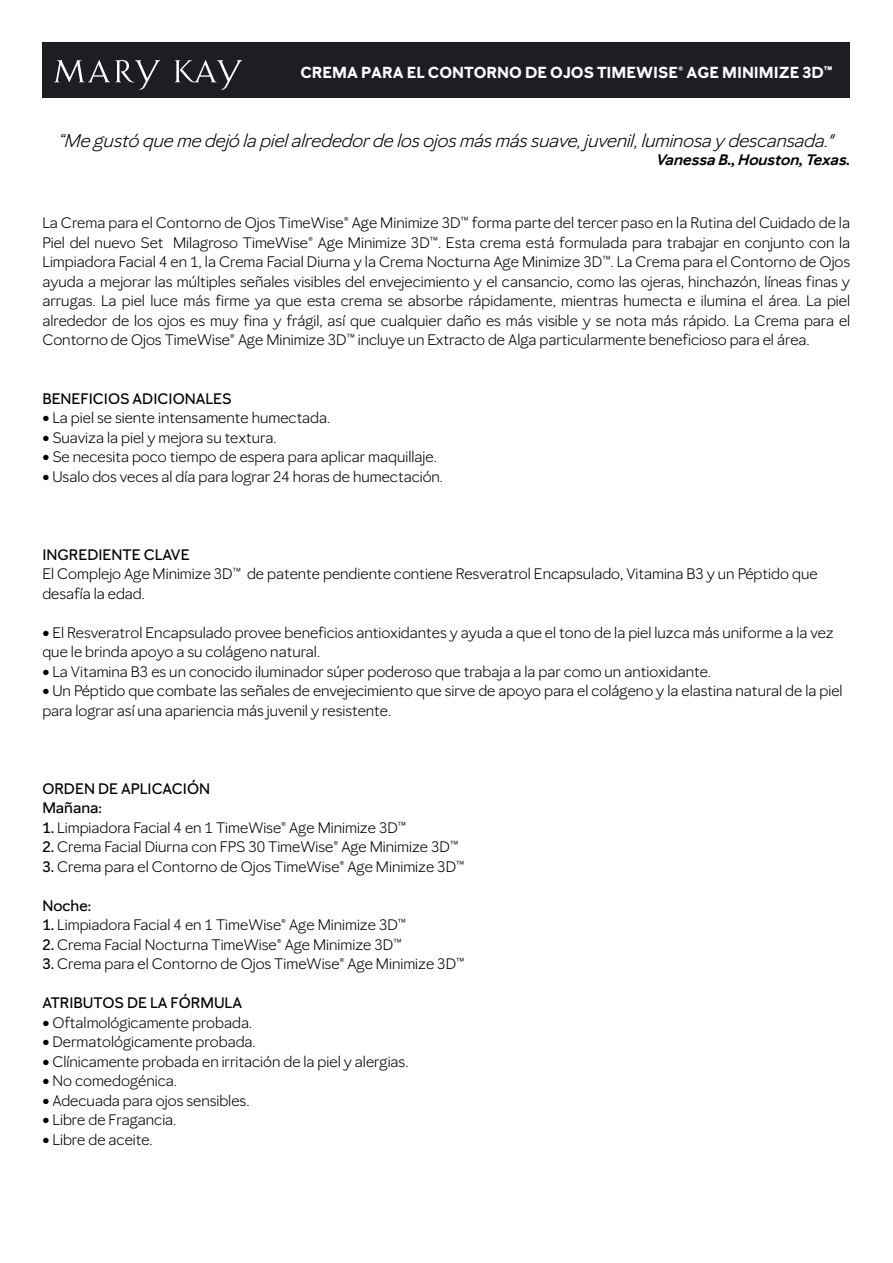
<style>
.page{position:relative;width:893px;height:1263px;background:#fff}
.page>*{position:absolute;margin:0;border:0;box-sizing:border-box;transform-origin:0 0}
.t1{font:italic 18px "Mary Kay Sans";color:#000}
.t2{font:700 15.75px "Mary Kay Sans";color:#fff}
.t3{font:15px/19.5px "Mary Kay Sans";color:#000}
.t4{font:500 15px/19.5px "Mary Kay Sans";color:#000}
.t5{font:italic 600 15px "Mary Kay Sans";color:#000}
.s1{font-weight:500}
</style>
<div class="page">
<div style="left:42px;top:43px;width:808px;height:55px;background:#1d1e24"></div>
<svg style="left:54px;top:60px;width:106px;height:30px"></svg>
<svg style="left:175px;top:60px;width:67px;height:30px"></svg>
<p class="t2" style="left:300px;top:62px;width:534px">CREMA PARA EL CONTORNO DE OJOS TIMEWISE® AGE MINIMIZE 3D™</p>
<p class="t1" style="left:59px;top:130px;width:777px">“Me gustó que me dejó la piel alrededor de los ojos más más suave, juvenil, luminosa y descansada."</p>
<p class="t5" style="left:657px;top:150px;width:195px">Vanessa B., Houston, Texas.</p>
<p class="t3" style="left:42px;top:213px;width:809px;text-align:justify">La Crema para el Contorno de Ojos TimeWise® Age Minimize 3D™ forma parte del tercer paso en la Rutina del Cuidado de la Piel del nuevo Set Milagroso TimeWise® Age Minimize 3D™. Esta crema está formulada para trabajar en conjunto con la Limpiadora Facial 4 en 1, la Crema Facial Diurna y la Crema Nocturna Age Minimize 3D™. La Crema para el Contorno de Ojos ayuda a mejorar las múltiples señales visibles del envejecimiento y el cansancio, como las ojeras, hinchazón, líneas finas y arrugas. La piel luce más firme ya que esta crema se absorbe rápidamente, mientras humecta e ilumina el área. La piel alrededor de los ojos es muy fina y frágil, así que cualquier daño es más visible y se nota más rápido. La Crema para el Contorno de Ojos TimeWise® Age Minimize 3D™ incluye un Extracto de Alga particularmente beneficioso para el área.</p>
<p class="t4" style="left:42px;top:389px;width:191px">BENEFICIOS ADICIONALES</p>
<p class="t3" style="left:42px;top:408px;width:290px">• La piel se siente intensamente humectada.</p>
<p class="t3" style="left:42px;top:428px;width:236px">• Suaviza la piel y mejora su textura.</p>
<p class="t3" style="left:42px;top:447px;width:396px">• Se necesita poco tiempo de espera para aplicar maquillaje.</p>
<p class="t3" style="left:42px;top:467px;width:402px">• Usalo dos veces al día para lograr 24 horas de humectación.</p>
<p class="t4" style="left:42px;top:545px;width:149px">INGREDIENTE CLAVE</p>
<p class="t3" style="left:42px;top:564px;width:777px">El Complejo Age Minimize 3D™ de patente pendiente contiene Resveratrol Encapsulado, Vitamina B3 y un Péptido que desafía la edad.</p>
<p class="t3" style="left:42px;top:623px;width:793px">• El Resveratrol Encapsulado provee beneficios antioxidantes y ayuda a que el tono de la piel luzca más uniforme a la vez que le brinda apoyo a su colágeno natural.</p>
<p class="t3" style="left:42px;top:662px;width:670px">• La Vitamina B3 es un conocido iluminador súper poderoso que trabaja a la par como un antioxidante.</p>
<p class="t3" style="left:42px;top:681px;width:802px">• Un Péptido que combate las señales de envejecimiento que sirve de apoyo para el colágeno y la elastina natural de la piel para lograr así una apariencia más juvenil y resistente.</p>
<p class="t4" style="left:42px;top:779px;width:169px">ORDEN DE APLICACIÓN<br>Mañana:</p>
<p class="t3" style="left:42px;top:818px;width:365px"><span class="s1">1.</span> Limpiadora Facial 4 en 1 TimeWise® Age Minimize 3D™</p>
<p class="t3" style="left:42px;top:837px;width:417px"><span class="s1">2.</span> Crema Facial Diurna con FPS 30 TimeWise® Age Minimize 3D™</p>
<p class="t3" style="left:42px;top:857px;width:424px"><span class="s1">3.</span> Crema para el Contorno de Ojos TimeWise® Age Minimize 3D™</p>
<p class="t4" style="left:42px;top:896px;width:50px">Noche:</p>
<p class="t3" style="left:42px;top:915px;width:365px"><span class="s1">1.</span> Limpiadora Facial 4 en 1 TimeWise® Age Minimize 3D™</p>
<p class="t3" style="left:42px;top:935px;width:361px"><span class="s1">2.</span> Crema Facial Nocturna TimeWise® Age Minimize 3D™</p>
<p class="t3" style="left:42px;top:954px;width:424px"><span class="s1">3.</span> Crema para el Contorno de Ojos TimeWise® Age Minimize 3D™</p>
<p class="t4" style="left:42px;top:993px;width:201px">ATRIBUTOS DE LA FÓRMULA</p>
<p class="t3" style="left:42px;top:1013px;width:211px">• Oftalmológicamente probada.</p>
<p class="t3" style="left:42px;top:1032px;width:215px">• Dermatológicamente probada.</p>
<p class="t3" style="left:42px;top:1052px;width:368px">• Clínicamente probada en irritación de la piel y alergias.</p>
<p class="t3" style="left:42px;top:1071px;width:136px">• No comedogénica.</p>
<p class="t3" style="left:42px;top:1091px;width:209px">• Adecuada para ojos sensibles.</p>
<p class="t3" style="left:42px;top:1110px;width:136px">• Libre de Fragancia.</p>
<p class="t3" style="left:42px;top:1130px;width:112px">• Libre de aceite.</p>
</div>
